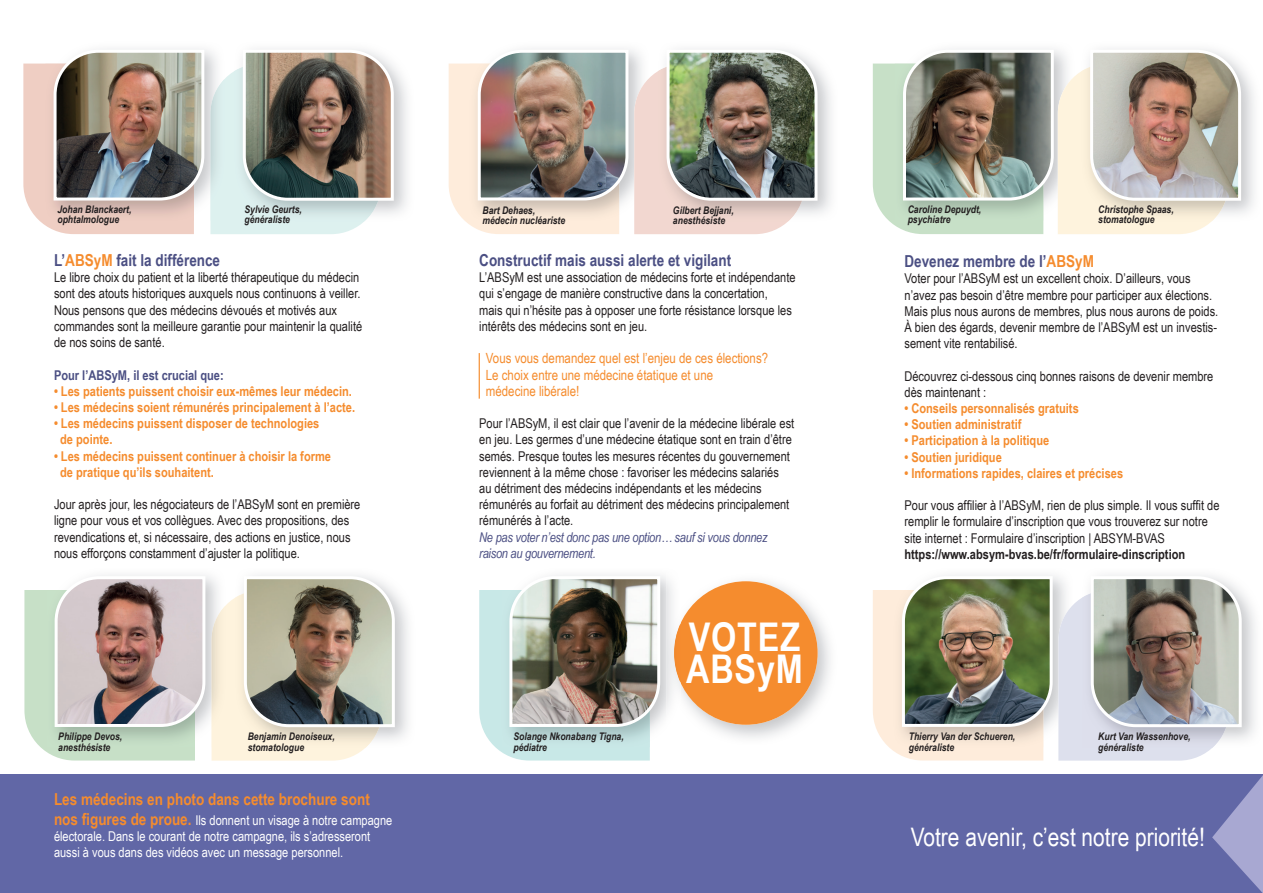
<style>
.page{position:relative;width:1263px;height:893px;background:#fff}
.page>*{position:absolute;margin:0;border:0;box-sizing:border-box;transform-origin:0 0}
.t1{font:700 39.6px/32.5px "Arial Narrow";letter-spacing:.02em;color:#fff}
.t2{font:25.5px "Arial Narrow";color:#fff}
.t3{font:700 16.5px "Arial Narrow";color:#4b4f83}
.t4{font:700 16.5px "Arial Narrow";color:#f58c2e}
.t5{font:14.1px/16.2px "Arial Narrow";color:#f58c2e}
.t6{font:13.5px/16.2px "Arial Narrow";color:#231f20}
.t7{font:700 13.5px/16.2px "Arial Narrow";color:#f58c2e}
.t8{font:13.5px/16.2px "Arial Narrow";color:#fff}
.t9{font:italic 13.5px/16.2px "Arial Narrow";letter-spacing:-.02em;color:#4b4f83}
.t10{font:700 13.5px "Arial Narrow";color:#231f20}
.t11{font:700 13.5px "Arial Narrow";color:#4b4f83}
.t12{font:italic 700 10.5px/10.5px "Arial Narrow";color:#231f20}
.s1{color:#f58c2e}
.s2{font-weight:700;font-size:16.5px;color:#f58c2e}
</style>
<div class="page">
<div style="left:0;top:775px;width:1263px;height:118px;background:#6167a6"></div>
<svg style="left:1212px;top:774px;width:51px;height:119px"></svg>
<img style="left:23px;top:48px;width:372px;height:186px">
<img style="left:680px;top:581px;width:150px;height:157px">
<div style="left:674px;top:581px;width:144px;height:144px;background:#f58c2e;border-radius:50%"></div>
<img style="left:449px;top:48px;width:370px;height:186px">
<img style="left:873px;top:48px;width:369px;height:186px">
<img style="left:24px;top:575px;width:372px;height:186px">
<img style="left:873px;top:575px;width:370px;height:186px">
<img style="left:662px;top:576px;width:18px;height:143px">
<img style="left:674px;top:623px;width:6px;height:59px">
<img style="left:479px;top:575px;width:183px;height:185px">
<hr style="left:479px;top:353px;width:1px;height:46px;background:#f58c2e">
<p class="t12" style="left:57px;top:203px;width:76px">Johan Blanckaert, ophtalmologue</p>
<p class="t12" style="left:244px;top:203px;width:59px">Sylvie Geurts, généraliste</p>
<p class="t12" style="left:908px;top:203px;width:75px">Caroline Depuydt, psychiatre</p>
<p class="t12" style="left:1098px;top:203px;width:77px">Christophe Spaas, stomatologue</p>
<p class="t12" style="left:482px;top:204px;width:84px">Bart Dehaes, médecin nucléariste</p>
<p class="t12" style="left:673px;top:204px;width:62px">Gilbert Bejjani, anesthésiste</p>
<p class="t3" style="left:54px;top:248px;width:168px">L’<span class="s1">ABSyM</span> fait la différence</p>
<p class="t6" style="left:54px;top:269px;width:310px">Le libre choix du patient et la liberté thérapeutique du médecin sont des atouts historiques auxquels nous continuons à veiller.<br>Nous pensons que des médecins dévoués et motivés aux commandes sont la meilleure garantie pour maintenir la qualité de nos soins de santé.</p>
<p class="t11" style="left:54px;top:364px;width:171px">Pour l’ABSyM, il est crucial que:</p>
<p class="t7" style="left:54px;top:382px;width:299px">• Les patients puissent choisir eux-mêmes leur médecin.</p>
<p class="t7" style="left:54px;top:398px;width:303px">• Les médecins soient rémunérés principalement à l’acte.</p>
<p class="t7" style="left:60px;top:415px;width:261px;text-indent:-6px">• Les médecins puissent disposer de technologies de pointe.</p>
<p class="t7" style="left:60px;top:447px;width:272px;text-indent:-6px">• Les médecins puissent continuer à choisir la forme de pratique qu’ils souhaitent.</p>
<p class="t6" style="left:54px;top:496px;width:308px">Jour après jour, les négociateurs de l’ABSyM sont en première ligne pour vous et vos collègues. Avec des propositions, des revendications et, si nécessaire, des actions en justice, nous nous efforçons constamment d’ajuster la politique.</p>
<p class="t3" style="left:479px;top:248px;width:253px">Constructif mais aussi alerte et vigilant</p>
<p class="t6" style="left:479px;top:269px;width:318px">L’ABSyM est une association de médecins forte et indépendante qui s’engage de manière constructive dans la concertation,<br>mais qui n’hésite pas à opposer une forte résistance lorsque les intérêts des médecins sont en jeu.</p>
<p class="t5" style="left:486px;top:350px;width:284px">Vous vous demandez quel est l’enjeu de ces élections?<br>Le choix entre une médecine étatique et une<br>médecine libérale!</p>
<p class="t6" style="left:479px;top:415px;width:317px">Pour l’ABSyM, il est clair que l’avenir de la médecine libérale est en jeu. Les germes d’une médecine étatique sont en train d’être semés. Presque toutes les mesures récentes du gouvernement reviennent à la même chose : favoriser les médecins salariés au détriment des médecins indépendants et les médecins rémunérés au forfait au détriment des médecins principalement rémunérés à l’acte.</p>
<p class="t9" style="left:479px;top:528px;width:290px">Ne pas voter n’est donc pas une option… sauf si vous donnez raison au gouvernement.</p>
<h1 class="t1" style="left:686px;top:619px;width:118px">VOTEZ<br>ABSyM</h1>
<p class="t12" style="left:58px;top:731px;width:66px">Philippe Devos, anesthésiste</p>
<p class="t12" style="left:248px;top:731px;width:89px">Benjamin Denoiseux, stomatologue</p>
<p class="t12" style="left:513px;top:731px;width:112px">Solange Nkonabang Tigna, pédiatre</p>
<p class="t4" style="left:54px;top:787px;width:317px">Les médecins en photo dans cette brochure sont</p>
<p class="t8" style="left:54px;top:811px;width:340px"><span class="s2">nos figures de proue.</span> Ils donnent un visage à notre campagne électorale. Dans le courant de notre campagne, ils s’adresseront aussi à vous dans des vidéos avec un message personnel.</p>
<p class="t3" style="left:904px;top:249px;width:191px">Devenez membre de l’<span class="s1">ABSyM</span></p>
<p class="t6" style="left:904px;top:270px;width:315px">Voter pour l’ABSyM est un excellent choix. D’ailleurs, vous n’avez pas besoin d’être membre pour participer aux élections.<br>Mais plus nous aurons de membres, plus nous aurons de poids.<br>À bien des égards, devenir membre de l’ABSyM est un investis&shy;sement vite rentabilisé.</p>
<p class="t6" style="left:904px;top:367px;width:310px">Découvrez ci-dessous cinq bonnes raisons de devenir membre dès maintenant :</p>
<p class="t7" style="left:904px;top:399px;width:176px">• Conseils personnalisés gratuits</p>
<p class="t7" style="left:904px;top:416px;width:119px">• Soutien administratif</p>
<p class="t7" style="left:904px;top:432px;width:146px">• Participation à la politique</p>
<p class="t7" style="left:904px;top:448px;width:99px">• Soutien juridique</p>
<p class="t7" style="left:904px;top:464px;width:220px">• Informations rapides, claires et précises</p>
<p class="t6" style="left:904px;top:497px;width:317px">Pour vous affilier à l’ABSyM, rien de plus simple. Il vous suffit de remplir le formulaire d’inscription que vous trouverez sur notre site internet : Formulaire d’inscription | ABSYM-BVAS</p>
<p class="t10" style="left:904px;top:544px;width:282px">https://www.absym-bvas.be/fr/formulaire-dinscription</p>
<p class="t12" style="left:909px;top:731px;width:108px">Thierry Van der Schueren, généraliste</p>
<p class="t12" style="left:1098px;top:731px;width:94px">Kurt Van Wassenhove, généraliste</p>
<h2 class="t2" style="left:911px;top:818px;width:296px">Votre avenir, c’est notre priorité!</h2>
</div>
